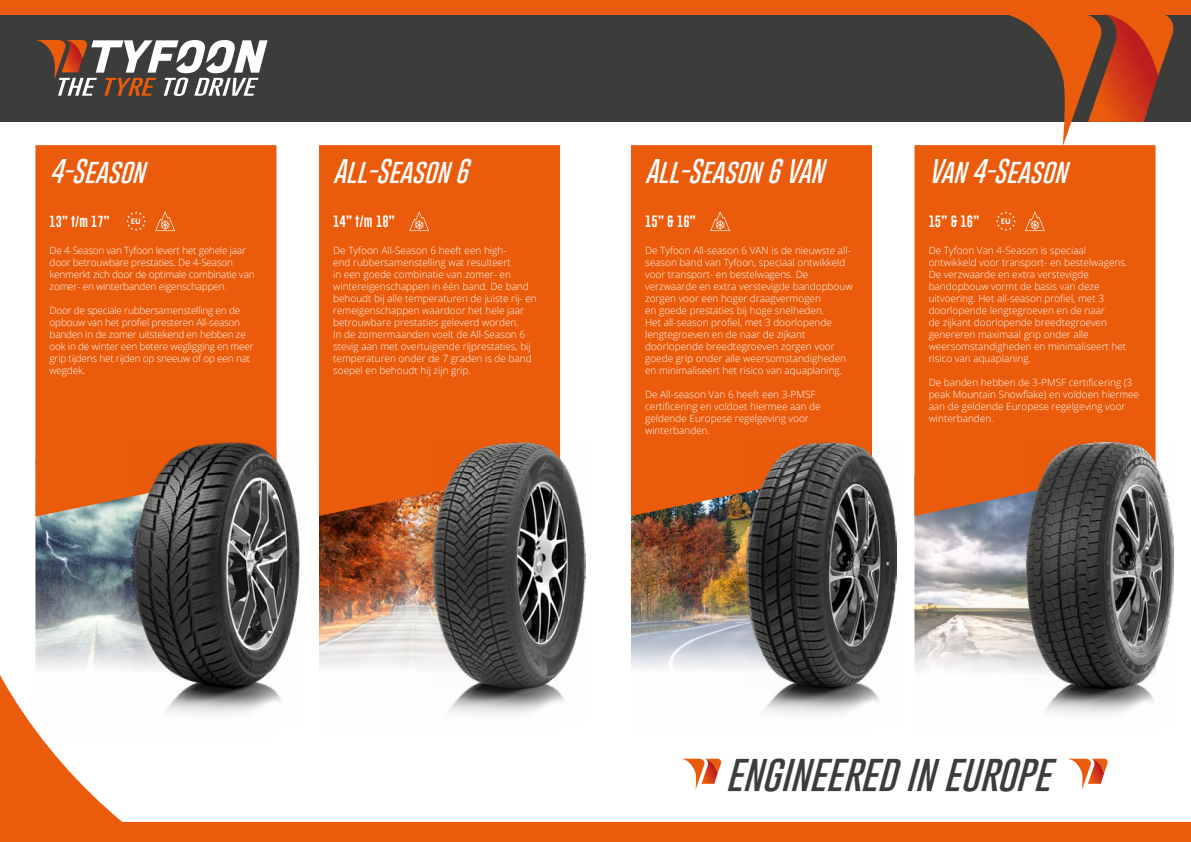
<style>
.page{position:relative;width:1191px;height:842px;background:#fff}
.page>*{position:absolute;margin:0;border:0;box-sizing:border-box;transform-origin:0 0}
.t1{font:italic 100 38px "Gobold";color:#3c3c3b}
.t2{font:italic 100 25px "Gobold";color:#fff}
.t3{font:12px "Gobold Lowplus";color:#fff}
.t4{font:11.7px "Gobold Lowplus";color:#fff}
.t5{font:300 10px/12px "Open Sans";color:#fff}
.t6{font:300 10px/12px "Open Sans";letter-spacing:-.02em;color:#fff}
.t7{font:700 7.6px "Open Sans";color:#fff}
</style>
<div class="page">
<img style="left:914px;top:516px;width:240px;height:199px">
<div style="left:0;top:14px;width:1191px;height:108px;background:#3c3c3b"></div>
<div style="left:0;top:0;width:1191px;height:14px;background:#ea5b0b"></div>
<svg style="left:1000px;top:13px;width:173px;height:134px"></svg>
<img style="left:631px;top:516px;width:241px;height:199px">
<img style="left:319px;top:516px;width:240px;height:199px">
<svg style="left:0;top:675px;width:123px;height:147px;fill:#ea5b0b"></svg>
<div style="left:0;top:822px;width:1191px;height:20px;background:#ea5b0b"></div>
<div style="left:914px;top:145px;width:241px;height:371px;background:#ea5b0b"></div>
<div style="left:631px;top:145px;width:241px;height:371px;background:#ea5b0b"></div>
<div style="left:319px;top:145px;width:241px;height:371px;background:#ea5b0b"></div>
<img style="left:747px;top:442px;width:149px;height:247px">
<img style="left:432px;top:442px;width:153px;height:247px">
<img style="left:1026px;top:442px;width:147px;height:247px">
<svg style="left:1069px;top:759px;width:38px;height:30px"></svg>
<svg style="left:683px;top:759px;width:38px;height:30px"></svg>
<svg style="left:36px;top:40px;width:231px;height:56px"></svg>
<svg style="left:710px;top:211px;width:20px;height:20px"></svg>
<svg style="left:409px;top:211px;width:20px;height:20px"></svg>
<img style="left:35px;top:516px;width:97px;height:224px">
<div style="left:35px;top:145px;width:241px;height:371px;background:#ea5b0b"></div>
<img style="left:132px;top:439px;width:168px;height:276px">
<svg style="left:155px;top:211px;width:20px;height:20px"></svg>
<svg style="left:1025px;top:211px;width:19px;height:20px"></svg>
<svg style="left:126px;top:211px;width:20px;height:20px"></svg>
<svg style="left:996px;top:211px;width:20px;height:20px"></svg>
<h2 class="t2" style="left:50px;top:155px;width:96px">4-Season</h2>
<p class="t4" style="left:50px;top:214px;width:62px">13” t/m 17”</p>
<p class="t6" style="left:50px;top:244px;width:206px">De 4-Season van Tyfoon levert het gehele jaar door betrouwbare prestaties. De 4-Season kenmerkt zich door de optimale combinatie van zomer- en winterbanden eigenschappen.</p>
<p class="t6" style="left:50px;top:304px;width:206px">Door de speciale rubbersamenstelling en de opbouw van het profiel presteren All-season banden in de zomer uitstekend en hebben ze ook in de winter een betere wegligging en meer grip tijdens het rijden op sneeuw of op een nat wegdek.</p>
<h2 class="t2" style="left:333px;top:155px;width:136px">All-Season 6</h2>
<p class="t3" style="left:333px;top:214px;width:63px">14” t/m 18”</p>
<p class="t5" style="left:333px;top:244px;width:205px">De Tyfoon All-Season 6 heeft een high-<br>end rubbersamenstelling wat resulteert<br>in een goede combinatie van zomer- en wintereigenschappen in één band. De band behoudt bij alle temperaturen de juiste rij- en remeigenschappen waardoor het hele jaar betrouwbare prestaties geleverd worden.<br>In de zomermaanden voelt de All-Season 6 stevig aan met overtuigende rijprestaties, bij temperaturen onder de 7 graden is de band soepel en behoudt hij zijn grip.</p>
<h2 class="t2" style="left:645px;top:155px;width:179px">All-Season 6 VAN</h2>
<h2 class="t2" style="left:928px;top:155px;width:139px">Van 4-Season</h2>
<p class="t3" style="left:645px;top:214px;width:52px">15” &amp; 16”</p>
<p class="t3" style="left:928px;top:214px;width:52px">15” &amp; 16”</p>
<p class="t5" style="left:928px;top:244px;width:200px">De Tyfoon Van 4-Season is speciaal ontwikkeld voor transport- en bestelwagens.<br>De verzwaarde en extra verstevigde bandopbouw vormt de basis van deze uitvoering. Het all-season profiel, met 3 doorlopende lengtegroeven en de naar<br>de zijkant doorlopende breedtegroeven genereren maximaal grip onder alle weersomstandigheden en minimaliseert het risico van aquaplaning.</p>
<p class="t5" style="left:928px;top:376px;width:212px">De banden hebben de 3-PMSF certificering (3 peak Mountain Snowflake) en voldoen hiermee aan de geldende Europese regelgeving voor winterbanden.</p>
<p class="t7" style="left:131px;top:216px;width:12px">EU</p>
<p class="t7" style="left:1000px;top:216px;width:12px">EU</p>
<p class="t5" style="left:645px;top:244px;width:209px">De Tyfoon All-season 6 VAN is de nieuwste all&shy;season band van Tyfoon, speciaal ontwikkeld voor transport- en bestelwagens. De verzwaarde en extra verstevigde bandopbouw zorgen voor een hoger draagvermogen<br>en goede prestaties bij hoge snelheden.<br>Het all-season profiel, met 3 doorlopende lengtegroeven en de naar de zijkant doorlopende breedtegroeven zorgen voor goede grip onder alle weersomstandigheden en minimaliseert het risico van aquaplaning.</p>
<p class="t5" style="left:645px;top:388px;width:177px">De All-season Van 6 heeft een 3-PMSF certificering en voldoet hiermee aan de geldende Europese regelgeving voor winterbanden.</p>
<h1 class="t1" style="left:725px;top:748px;width:326px">engineered in europe</h1>
</div>
